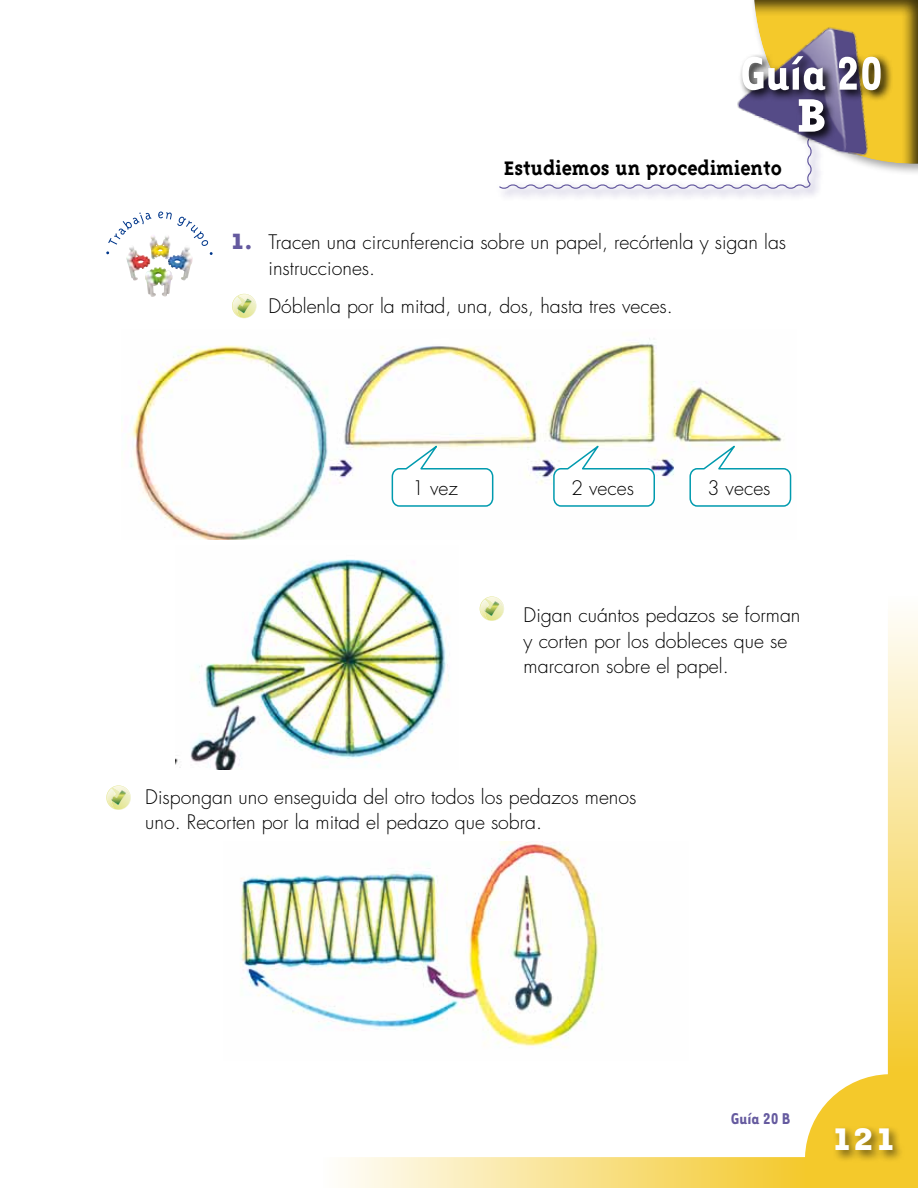
<style>
.page{position:relative;width:918px;height:1188px;background:#fff}
.page>*{position:absolute;margin:0;border:0;box-sizing:border-box;transform-origin:0 0}
.t1{font:700 54px "Tarzana Narrow";color:#fff}
.t2{font:800 54px "Triplex Serif";color:#fff}
.t3{font:700 36px "Tarzana Wide";color:#fff}
.t4{font:700 22.5px "Triplex Serif";color:#000}
.t5{font:300 19.5px/25.5px "Futura";color:#000}
.t6{font:700 18px "Tarzana Narrow";color:#655a9f}
.s1{font-family:"Tarzana Wide";font-weight:700;font-size:25.5px;color:#655a9f}
.s2{font-weight:700;color:#655a9f}
</style>
<div class="page">
<div style="left:497px;top:135px;width:327px;height:66px;background:#f2f1f7"></div>
<svg style="left:498px;top:0;width:420px;height:190px"></svg>
<img style="left:176px;top:559px;width:249px;height:211px">
<img style="left:126px;top:235px;width:59px;height:47px">
<svg style="left:108px;top:212px;width:44px;height:33px"></svg>
<svg style="left:158px;top:212px;width:51px;height:34px"></svg>
<img style="left:721px;top:19px;width:176px;height:146px">
<svg style="left:738px;top:52px;width:155px;height:92px;background:#847772"></svg>
<svg style="left:232px;top:294px;width:24px;height:24px"></svg>
<svg style="left:106px;top:785px;width:25px;height:25px"></svg>
<svg style="left:322px;top:595px;width:596px;height:593px"></svg>
<img style="left:130px;top:338px;width:652px;height:202px">
<img style="left:240px;top:841px;width:448px;height:219px">
<div style="left:107px;top:1109px;width:684px;height:22px;background:#fff"></div>
<svg style="left:391px;top:440px;width:103px;height:67px"></svg>
<svg style="left:552px;top:440px;width:104px;height:67px"></svg>
<svg style="left:689px;top:440px;width:103px;height:67px"></svg>
<h1 class="t1" style="left:740px;top:40px;width:145px">Guía 20</h1>
<h1 class="t2" style="left:797px;top:84px;width:31px">B</h1>
<p class="t4" style="left:504px;top:156px;width:279px">Estudiemos un procedimiento</p>
<p class="t5" style="left:269px;top:230px;width:519px;text-indent:-39px"><span class="s1">1</span><span class="s2">.</span> Tracen una circunferencia sobre un papel, recórtenla y sigan las instrucciones.</p>
<p class="t5" style="left:269px;top:294px;width:406px">Dóblenla por la mitad, una, dos, hasta tres veces.</p>
<p class="t5" style="left:412px;top:476px;width:47px">1 vez</p>
<p class="t5" style="left:571px;top:476px;width:65px">2 veces</p>
<p class="t5" style="left:708px;top:476px;width:65px">3 veces</p>
<p class="t5" style="left:524px;top:603px;width:278px">Digan cuántos pedazos se forman y corten por los dobleces que se marcaron sobre el papel.</p>
<p class="t5" style="left:145px;top:785px;width:493px">Dispongan uno enseguida del otro todos los pedazos menos uno. Recorten por la mitad el pedazo que sobra.</p>
<p class="t6" style="left:731px;top:1107px;width:61px">Guía 20 B</p>
<h2 class="t3" style="left:830px;top:1115px;width:67px">121</h2>
</div>
